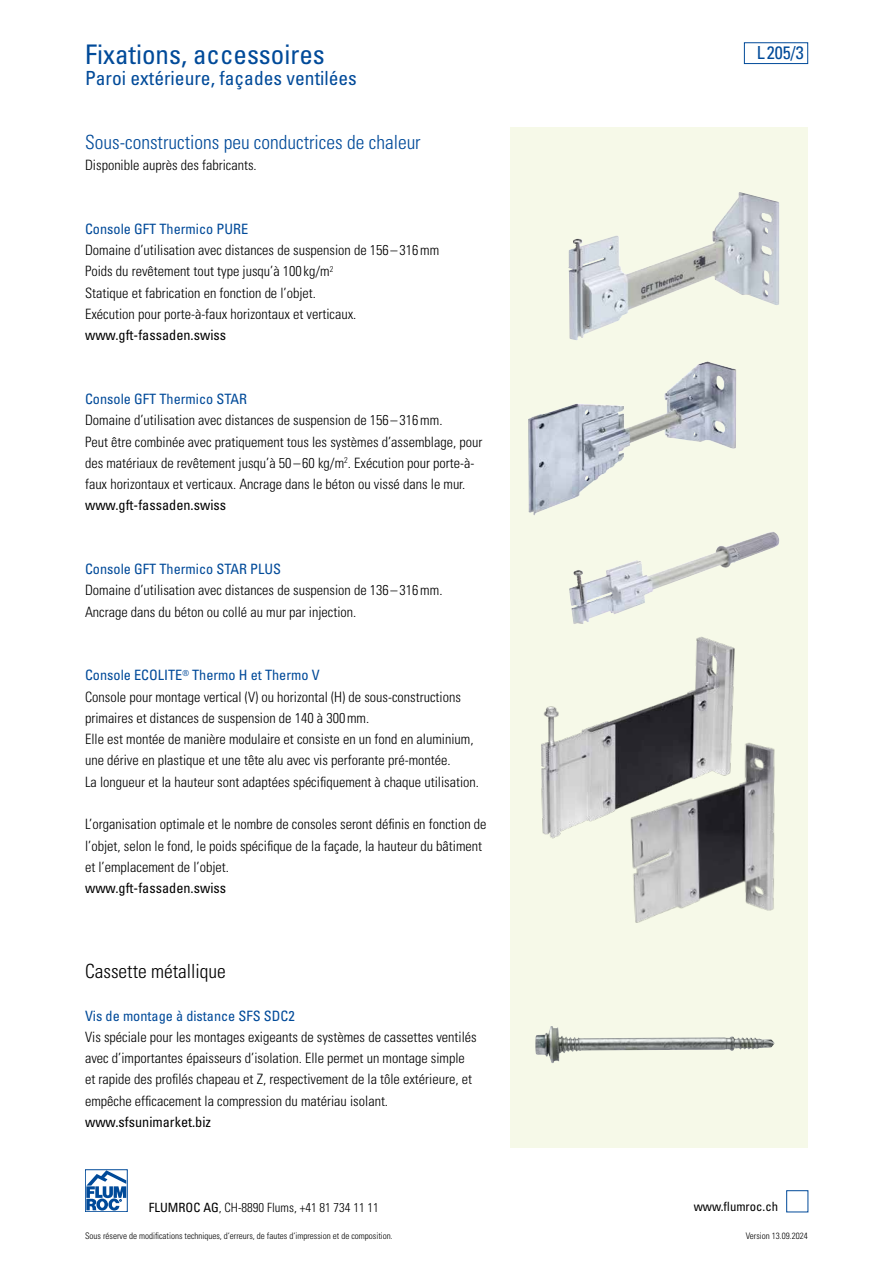
<style>
.page{position:relative;width:893px;height:1263px;background:#fff}
.page>*{position:absolute;margin:0;border:0;box-sizing:border-box;transform-origin:0 0}
.t1{font:condensed 27px "Univers LT Std";color:#004a99}
.t2{font:300 condensed 19.5px "Univers LT Std";color:#004a99}
.t3{font:condensed 19.5px "Univers LT Std";color:#004a99}
.t4{font:300 condensed 19.5px "Univers LT Std";color:#000}
.t5{font:condensed 18px "Univers LT Std";color:#004a99}
.t6{font:300 condensed 14.25px/21.3px "Univers LT Std";color:#000}
.t7{font:condensed 14.25px "Univers LT Std";color:#004a99}
.t8{font:condensed 14.25px "Univers LT Std";color:#000}
.t9{font:300 condensed 12.75px "Univers LT Std";color:#000}
.t10{font:condensed 12.75px "Univers LT Std";color:#000}
.t11{font:300 condensed 9px "Univers LT Std";color:#000}
.s1{font-weight:400;color:#004a99}
.s2{font-weight:400}
</style>
<div class="page">
<div style="left:744px;top:43px;width:64px;height:21px;border:1px solid #004a99"></div>
<div style="left:85px;top:1169px;width:43px;height:43px;border:1px solid #004a99"></div>
<svg style="left:86px;top:1170px;width:40px;height:40px"></svg>
<div style="left:786px;top:1190px;width:22px;height:22px;border:1px solid #004a99"></div>
<div style="left:511px;top:128px;width:297px;height:1020px;background:#f6f9e8"></div>
<img style="left:568px;top:192px;width:211px;height:148px">
<img style="left:528px;top:361px;width:208px;height:154px">
<img style="left:569px;top:532px;width:204px;height:92px">
<img style="left:535px;top:1026px;width:223px;height:37px">
<img style="left:541px;top:636px;width:194px;height:203px">
<img style="left:612px;top:737px;width:163px;height:186px">
<h1 class="t1" style="left:85px;top:37px;width:241px">Fixations, accessoires</h1>
<h2 class="t3" style="left:85px;top:66px;width:273px">Paroi extérieure, façades ventilées</h2>
<h2 class="t2" style="left:85px;top:130px;width:337px">Sous-constructions peu conductrices de chaleur</h2>
<p class="t6" style="left:85px;top:154px;width:173px">Disponible auprès des fabricants.</p>
<p class="t7" style="left:85px;top:220px;width:165px">Console GFT Thermico PURE</p>
<p class="t6" style="left:85px;top:239px;width:356px">Domaine d’utilisation avec distances de suspension de 156– 316mm Poids du revêtement tout type jusqu’à 100 kg/m<sup>2<br></sup>Statique et fabrication en fonction de l’objet.<br>Exécution pour porte-à-faux horizontaux et verticaux.</p>
<p class="t8" style="left:85px;top:326px;width:143px">www.gft-fassaden.swiss</p>
<p class="t7" style="left:85px;top:390px;width:164px">Console GFT Thermico STAR</p>
<p class="t6" style="left:85px;top:410px;width:399px">Domaine d’utilisation avec distances de suspension de 156– 316mm.<br>Peut être combinée avec pratiquement tous les systèmes d’assemblage, pour des matériaux de revêtement jusqu’à 50–60 kg/m<sup>2</sup>. Exécution pour porte-à&shy;faux horizontaux et verticaux. Ancrage dans le béton ou vissé dans le mur.</p>
<p class="t8" style="left:85px;top:496px;width:143px">www.gft-fassaden.swiss</p>
<p class="t7" style="left:85px;top:560px;width:198px">Console GFT Thermico STAR PLUS</p>
<p class="t6" style="left:85px;top:580px;width:359px">Domaine d’utilisation avec distances de suspension de 136–316mm.<br>Ancrage dans du béton ou collé au mur par injection.</p>
<p class="t6" style="left:85px;top:665px;width:395px"><span class="s1">Console ECOLITE</span><sup>®</sup> <span class="s1">Thermo H et Thermo V<br></span>Console pour montage vertical (V) ou horizontal (H) de sous-constructions primaires et distances de suspension de 140 à 300mm.<br>Elle est montée de manière modulaire et consiste en un fond en aluminium, une dérive en plastique et une tête alu avec vis perforante pré-montée.<br>La longueur et la hauteur sont adaptées spécifiquement à chaque utilisation.</p>
<p class="t6" style="left:85px;top:813px;width:403px">L’organisation optimale et le nombre de consoles seront définis en fonction de l’objet, selon le fond, le poids spécifique de la façade, la hauteur du bâtiment et l’emplacement de l’objet.</p>
<p class="t8" style="left:85px;top:879px;width:143px">www.gft-fassaden.swiss</p>
<h2 class="t4" style="left:85px;top:959px;width:142px">Cassette métallique</h2>
<p class="t7" style="left:85px;top:1006px;width:211px">Vis de montage à distance SFS SDC2</p>
<p class="t6" style="left:85px;top:1026px;width:393px">Vis spéciale pour les montages exigeants de systèmes de cassettes ventilés avec d’importantes épaisseurs d’isolation. Elle permet un montage simple et rapide des profilés chapeau et Z, respectivement de la tôle extérieure, et empêche efficacement la compression du matériau isolant.</p>
<p class="t8" style="left:85px;top:1113px;width:128px">www.sfsunimarket.biz</p>
<p class="t5" style="left:757px;top:41px;width:49px">L 205/3</p>
<p class="t9" style="left:149px;top:1200px;width:232px"><span class="s2">FLUMROC AG</span>, CH-8890 Flums, +41 81 734 11 11</p>
<p class="t10" style="left:694px;top:1198px;width:86px">www.flumroc.ch</p>
<p class="t11" style="left:85px;top:1230px;width:309px">Sous réserve de modifications techniques, d‘erreurs, de fautes d‘impression et de composition.</p>
<p class="t11" style="left:746px;top:1230px;width:64px">Version 13.09.2024</p>
</div>
